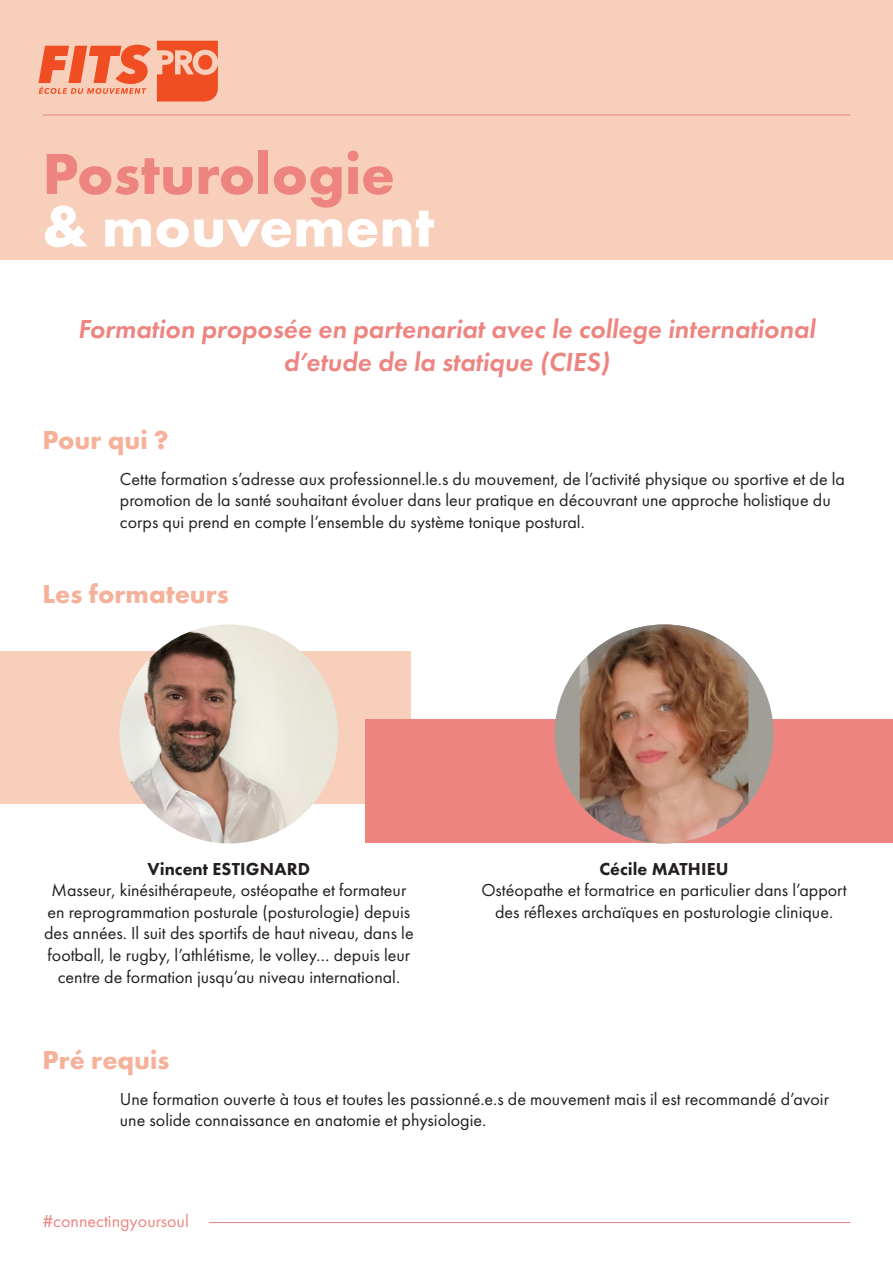
<style>
.page{position:relative;width:893px;height:1263px;background:#fff}
.page>*{position:absolute;margin:0;border:0;box-sizing:border-box;transform-origin:0 0}
.t1{font:700 60px "Futura PT";color:#ee8480}
.t2{font:700 60px "Futura PT";color:#fff}
.t3{font:italic 600 27px/32.4px "Futura PT";color:#ee8480;text-align:center}
.t4{font:700 27px "Futura PT";color:#f6b19a}
.t5{font:18px/21.6px "Futura PT";color:#231f20}
.t6{font:800 18px "Futura PT";letter-spacing:.01em;color:#231f20}
.t7{font:18px "Futura PT";color:#ee8480}
</style>
<div class="page">
<div style="left:0;top:651px;width:411px;height:153px;background:#f7cfbb"></div>
<div style="left:365px;top:719px;width:528px;height:124px;background:#ee8480"></div>
<div style="left:0;top:0;width:893px;height:260px;background:#f7cfbb"></div>
<hr style="left:43px;top:115px;width:807px;height:1px;background:#ee8480">
<hr style="left:209px;top:1222px;width:641px;height:1px;background:#dc8181">
<img style="left:119px;top:624px;width:219px;height:219px;border-radius:109px">
<div style="left:555px;top:624px;width:219px;height:219px;background:#a19e97;border-radius:50%"></div>
<img style="left:580px;top:624px;width:168px;height:219px">
<svg style="left:157px;top:41px;width:61px;height:61px"></svg>
<svg style="left:38px;top:45px;width:113px;height:49px"></svg>
<p class="t1" style="left:43px;top:135px;width:354px">Posturologie</p>
<p class="t2" style="left:43px;top:188px;width:393px">&amp; mouvement</p>
<p class="t3" style="left:78px;top:313px;width:739px">Formation proposée en partenariat avec le college international d’etude de la statique (CIES)</p>
<p class="t4" style="left:43px;top:423px;width:128px">Pour qui ?</p>
<p class="t5" style="left:120px;top:468px;width:727px">Cette formation s’adresse aux professionnel.le.s du mouvement, de l’activité physique ou sportive et de la promotion de la santé souhaitant évoluer dans leur pratique en découvrant une approche holistique du corps qui prend en compte l’ensemble du système tonique postural.</p>
<p class="t4" style="left:43px;top:576px;width:188px">Les formateurs</p>
<p class="t6" style="left:148px;top:857px;width:164px">Vincent ESTIGNARD</p>
<p class="t5" style="left:44px;top:879px;width:371px;text-align:center">Masseur, kinésithérapeute, ostéopathe et formateur en reprogrammation posturale (posturologie) depuis des années. Il suit des sportifs de haut niveau, dans le football, le rugby, l’athlétisme, le volley… depuis leur centre de formation jusqu’au niveau international.</p>
<p class="t4" style="left:43px;top:1043px;width:128px">Pré requis</p>
<p class="t6" style="left:599px;top:857px;width:131px">Cécile MATHIEU</p>
<p class="t5" style="left:481px;top:879px;width:367px;text-align:center">Ostéopathe et formatrice en particulier dans l’apport des réflexes archaïques en posturologie clinique.</p>
<p class="t5" style="left:120px;top:1088px;width:711px">Une formation ouverte à tous et toutes les passionné.e.s de mouvement mais il est recommandé d’avoir une solide connaissance en anatomie et physiologie.</p>
<p class="t7" style="left:43px;top:1211px;width:148px">#connectingyoursoul</p>
</div>
